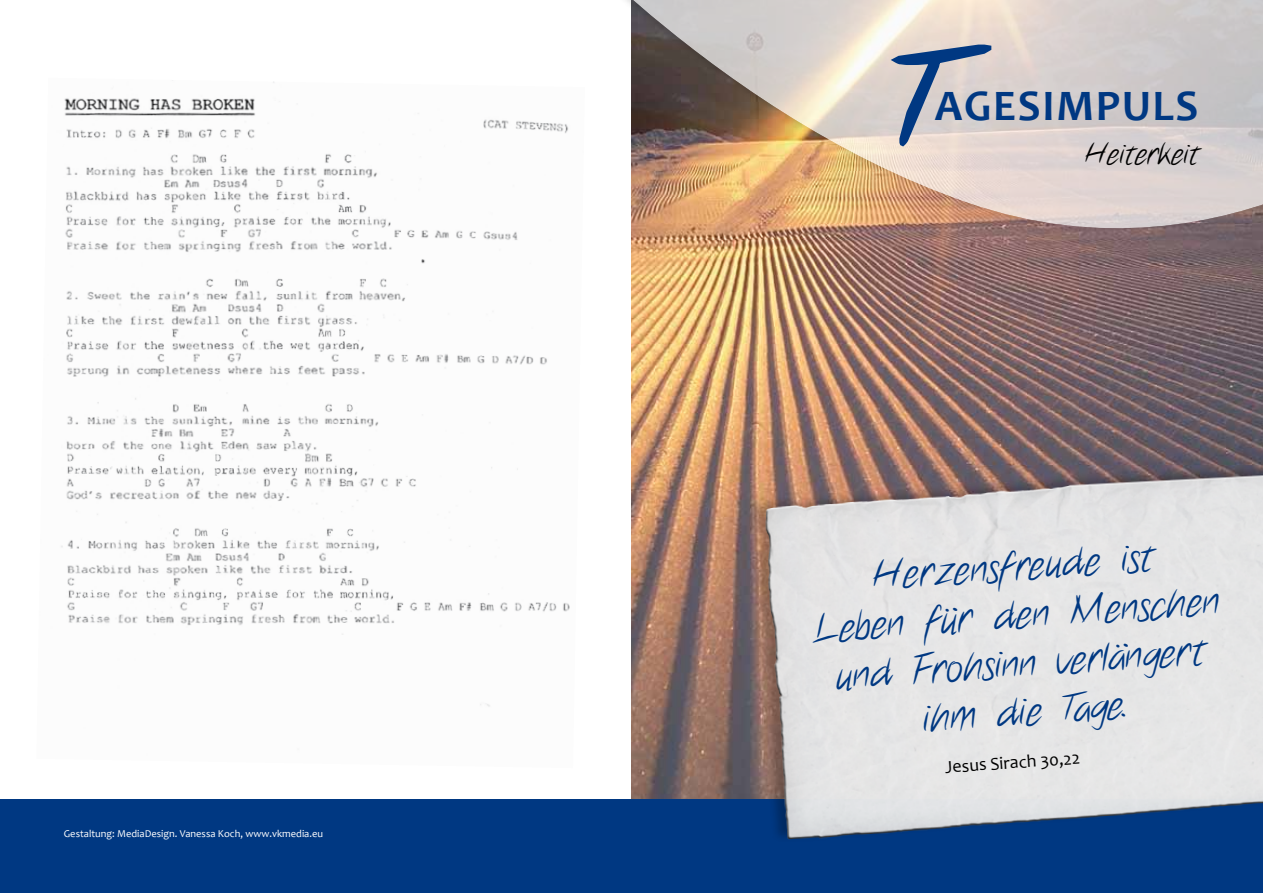
<style>
.page{position:relative;width:1263px;height:893px;background:#fff}
.page>*{position:absolute;margin:0;border:0;box-sizing:border-box;transform-origin:0 0}
.t1{font:145.05px "Notethis";color:#003882}
.t2{font:700 43.8px "Candara";letter-spacing:.04em;color:#003882}
.t3{font:40.5px/48.6px "Notethis";color:#003882;text-align:center}
.t4{font:30px "Notethis";color:#000}
.t5{font:18px "Candara";color:#000}
.t6{font:10.5px "Candara";color:#fff}
</style>
<div class="page">
<img style="left:61px;top:80px;width:509px;height:627px">
<img style="left:631px;top:473px;width:115px;height:326px">
<img style="left:499px;top:0;width:764px;height:470px">
<div style="left:0;top:799px;width:1263px;height:94px;background:#003882"></div>
<img style="left:746px;top:438px;width:517px;height:361px">
<svg style="left:761px;top:472px;width:502px;height:12px;background:#8b7572"></svg>
<svg style="left:761px;top:484px;width:502px;height:355px;background:#d2d4d7"></svg>
<svg style="left:885px;top:42px;width:109px;height:107px;background:#bbbac2"></svg>
<p class="t6" style="left:64px;top:827px;width:261px">Gestaltung: MediaDesign. Vanessa Koch, www.vkmedia.eu</p>
<h1 class="t1" style="left:895px;top:14px;width:69px">T</h1>
<p class="t2" style="left:935px;top:79px;width:265px">AGESIMPULS</p>
<p class="t4" style="left:1086px;top:136px;width:115px">Heiterkeit</p>
<p class="t3" style="left:809px;top:558px;width:408px;rotate:-4deg">Herzensfreude ist<br>Leben für den Menschen und Frohsinn verlängert ihm die Tage.</p>
<p class="t5" style="left:944px;top:756px;width:137px;rotate:-4deg">Jesus Sirach 30,22</p>
</div>
